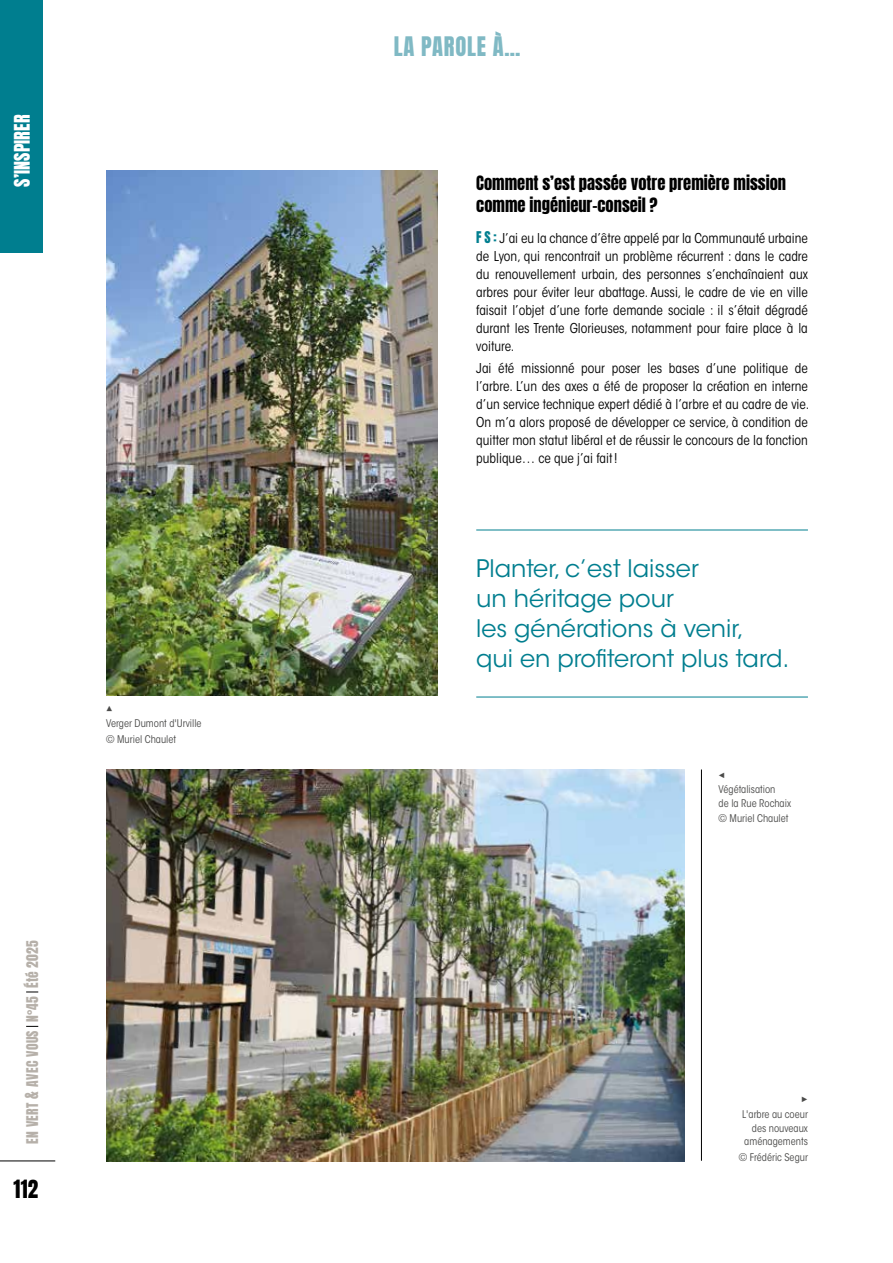
<style>
.page{position:relative;width:893px;height:1263px;background:#fff}
.page>*{position:absolute;margin:0;border:0;box-sizing:border-box;transform-origin:0 0}
.t1{font:24px/30px "ITC Avant Garde Std";color:#007e8f}
.t2{font:22.5px "Anton";letter-spacing:.035em;color:#80b9c4}
.t3{font:21px "Anton";color:#000}
.t4{font:18px "Anton";letter-spacing:.005em;color:#fff}
.t5{font:16.5px/22.5px "Anton";color:#000}
.t6{font:condensed 13.5px/18px "ITC Avant Garde Std";color:#000;text-align:justify}
.t7{font:13.5px "Anton";letter-spacing:.03em;color:#b6b0a9}
.t8{font:condensed 10.5px/13.5px "ITC Avant Garde Std";color:#4a4a49}
.s1{font-size:15px}
.s2{font-family:"Anton";font-stretch:normal;color:#007e8f}
</style>
<div class="page">
<hr style="left:0;top:1161px;width:55px;height:1px;background:#000">
<svg style="left:26px;top:1026px;width:12px;height:1px"></svg>
<svg style="left:26px;top:992px;width:12px;height:1px"></svg>
<hr style="left:701px;top:769px;width:1px;height:392px;background:#000">
<div style="left:0;top:0;width:43px;height:253px;background:#007e8f"></div>
<img style="left:106px;top:770px;width:579px;height:391px">
<img style="left:106px;top:170px;width:332px;height:525px">
<hr style="left:476px;top:530px;width:332px;height:1px;background:#007e8f">
<hr style="left:476px;top:697px;width:332px;height:1px;background:#007e8f">
<h3 class="t4" style="left:13px;top:187px;width:73px;rotate:-90deg">S’INSPIRER</h3>
<p class="t8" style="left:106px;top:716px;width:97px;line-height:15.6px">Verger Dumont d'Urville © Muriel Chaulet</p>
<p class="t7" style="left:26px;top:1144px;width:205px;rotate:-90deg">EN VERT <span class="s1">&amp;</span> AVEC VOUS N°45 Été 2025</p>
<h3 class="t3" style="left:14px;top:1179px;width:26px">112</h3>
<h2 class="t2" style="left:394px;top:35px;width:128px">LA PAROLE À…</h2>
<p class="t5" style="left:476px;top:173px;width:311px">Comment s’est passée votre première mission comme ingénieur-conseil ?</p>
<p class="t6" style="left:476px;top:229px;width:333px"><span class="s2">F S :</span> J’ai eu la chance d’être appelé par la Communauté urbaine de Lyon, qui rencontrait un problème récurrent : dans le cadre du renouvellement urbain, des personnes s’enchaînaient aux arbres pour éviter leur abattage. Aussi, le cadre de vie en ville faisait l’objet d’une forte demande sociale : il s’était dégradé durant les Trente Glorieuses, notamment pour faire place à la voiture.</p>
<p class="t6" style="left:476px;top:359px;width:334px">Jai été missionné pour poser les bases d’une politique de l’arbre. L’un des axes a été de proposer la création en interne d’un service technique expert dédié à l’arbre et au cadre de vie.<br>On m’a alors proposé de développer ce service, à condition de quitter mon statut libéral et de réussir le concours de la fonction publique… ce que j’ai fait !</p>
<h1 class="t1" style="left:476px;top:554px;width:315px">Planter, c’est laisser<br>un héritage pour<br>les générations à venir,<br>qui en profiteront plus tard.</h1>
<p class="t8" style="left:719px;top:783px;width:74px">Végétalisation<br>de la Rue Rochaix</p>
<p class="t8" style="left:719px;top:812px;width:71px">© Muriel Chaulet</p>
<p class="t8" style="left:742px;top:1107px;width:67px;text-align:right">L'arbre au coeur des nouveaux aménagements</p>
<p class="t8" style="left:739px;top:1150px;width:71px">© Frédéric Segur</p>
</div>
